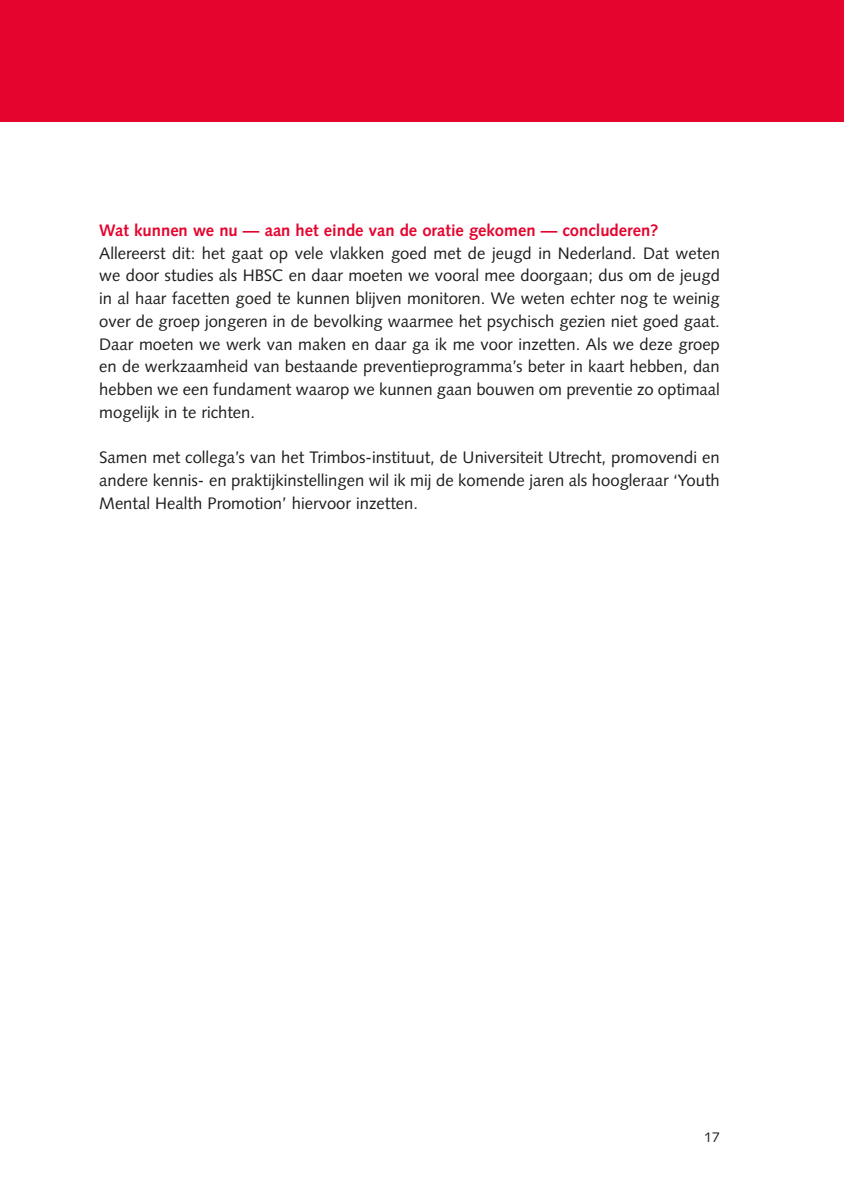
<style>
.page{position:relative;width:844px;height:1191px;background:#fff}
.page>*{position:absolute;margin:0;border:0;box-sizing:border-box;transform-origin:0 0}
._05-Brood{font:16.62px/22.8px "Syntax LT Std";color:#1d1d1b;text-align:justify}
._06-Tussenkop_bold{font:700 16.62px "Syntax LT Std";color:#e4042e}
.t1{font:14px "Syntax LT Std";color:#1d1d1b}
</style>
<div class="page">
<div style="left:0;top:0;width:843px;height:122px;background:#e4042e"></div>
<p class="_06-Tussenkop_bold" style="left:99px;top:220px;width:560px">Wat kunnen we nu — aan het einde van de oratie gekomen — concluderen?</p>
<p class="_05-Brood" style="left:99px;top:241px;width:622px">Allereerst dit: het gaat op vele vlakken goed met de jeugd in Nederland. Dat weten we door studies als HBSC en daar moeten we vooral mee doorgaan; dus om de jeugd in al haar facetten goed te kunnen blijven monitoren. We weten echter nog te weinig over de groep jongeren in de bevolking waarmee het psychisch gezien niet goed gaat.<br>Daar moeten we werk van maken en daar ga ik me voor inzetten. Als we deze groep en de werkzaamheid van bestaande preventieprogramma’s beter in kaart hebben, dan hebben we een fundament waarop we kunnen gaan bouwen om preventie zo optimaal mogelijk in te richten.</p>
<p class="_05-Brood" style="left:99px;top:446px;width:622px">Samen met collega’s van het Trimbos-instituut, de Universiteit Utrecht, promovendi en andere kennis- en praktijkinstellingen wil ik mij de komende jaren als hoogleraar ‘Youth Mental Health Promotion’ hiervoor inzetten.</p>
<p class="t1" style="left:704px;top:1129px;width:17px">17</p>
</div>
